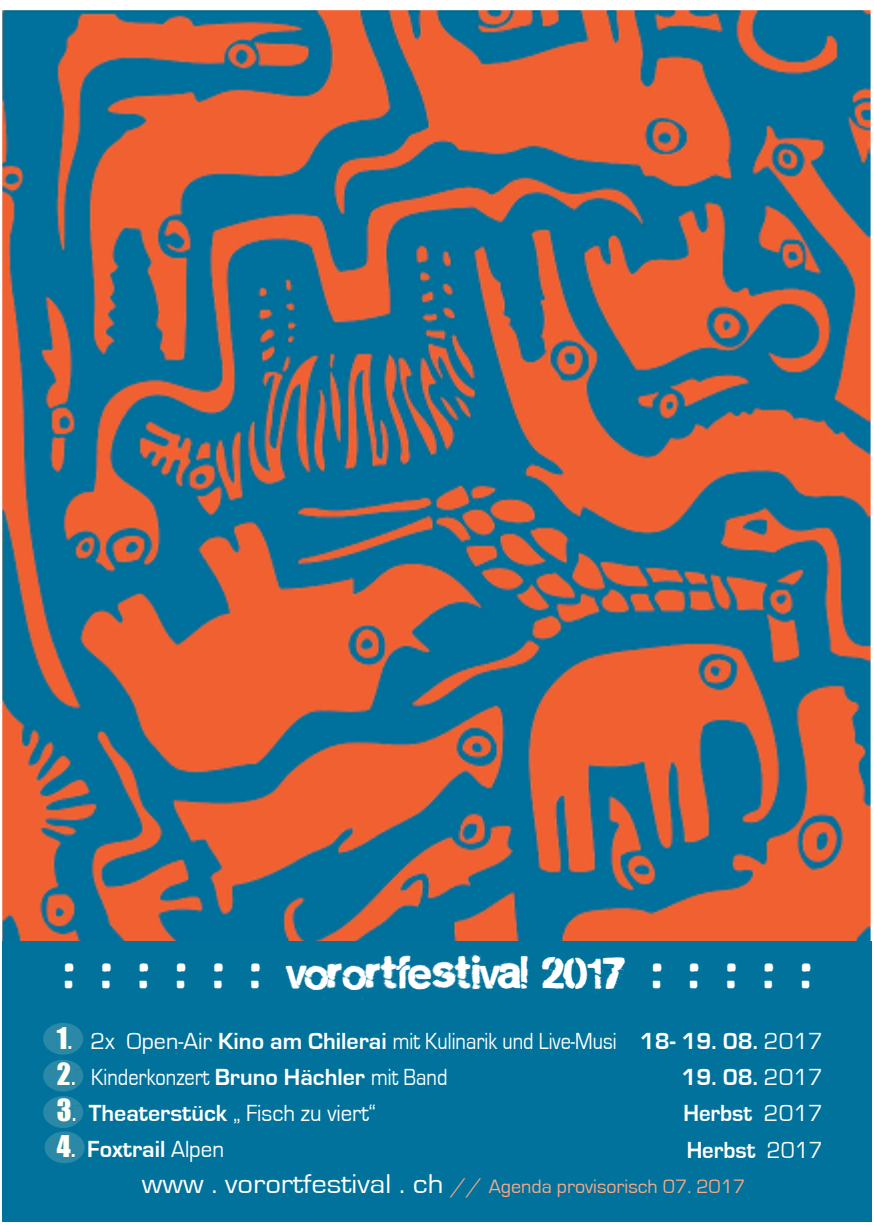
<style>
.page{position:relative;width:874px;height:1225px;background:#fff}
.page>*{position:absolute;margin:0;border:0;box-sizing:border-box;transform-origin:0 0}
.t1{font:48px "cityburnnightafternightandwespraypaintthewalls";color:#fff}
.t2{font:28px "Impact";color:#fffef4}
.t3{font:24px "Eurostile";color:#fff}
.t4{font:700 24px/36px "Eurostile";color:#fff;text-align:justify}
.t5{font:24px/36px "Eurostile";color:#fff;scale:.95 1}
.t6{font:24px "Eurostile";color:#fffef4;scale:.85 1}
.t7{font:20px "Eurostile";color:#f8a887}
.s1{font-weight:700}
.s2{font-family:"Impact";font-size:28px}
.s3{font-weight:700;color:#fff}
.s4{color:#fff}
.s5{font-family:"Impact";font-size:28px;color:#fffef4}
.s6{font-weight:700;color:#fffef4}
.s7{font-size:28px;color:#fff}
.s8{font-size:22px}
.s9{font-family:"Eurostile";font-weight:700;font-size:24px}
.s10{font-weight:400}
</style>
<div class="page">
<img style="left:2px;top:10px;width:868px;height:931px">
<div style="left:2px;top:941px;width:869px;height:280px;background:#00729b"></div>
<svg style="left:43px;top:1023px;width:42px;height:140px"></svg>
<h1 class="t1" style="left:64px;top:942px;width:747px">: : : : : : VORORTFESTIVAL 2017 : : : : :</h1>
<p class="t3" style="left:90px;top:1028px;width:527px">2x Open-Air <span class="s1">Kino am Chilerai</span> mit Kulinarik und Live-Musi</p>
<p class="t6" style="left:57px;top:1064px;width:461px"><span class="s2">2</span><span class="s1">.</span> Kinderkonzert <span class="s3">Bruno Hächler</span> <span class="s4">mit Band</span></p>
<p class="t5" style="left:87px;top:1096px;width:305px;text-indent:-30px"><span class="s5">3</span><span class="s6">. Theaterstück</span> „ Fisch zu viert“<br><span class="s1">Foxtrail</span> Alpen</p>
<p class="t7" style="left:142px;top:1176px;width:605px"><span class="s7">www . vorortfestival . ch</span> <span class="s8">//</span> Agenda provisorisch 07. 2017</p>
<p class="t2" style="left:57px;top:1016px;width:17px">1<span class="s9">.</span></p>
<p class="t4" style="left:639px;top:1024px;width:184px">18- 19. 08. <span class="s10">2017</span></p>
<p class="t4" style="left:681px;top:1060px;width:143px">19. 08. <span class="s10">2017<br></span>Herbst <span class="s10">2017<br></span>Herbst <span class="s10">2017</span></p>
<p class="t2" style="left:57px;top:1124px;width:21px">4<span class="s9">.</span></p>
</div>
